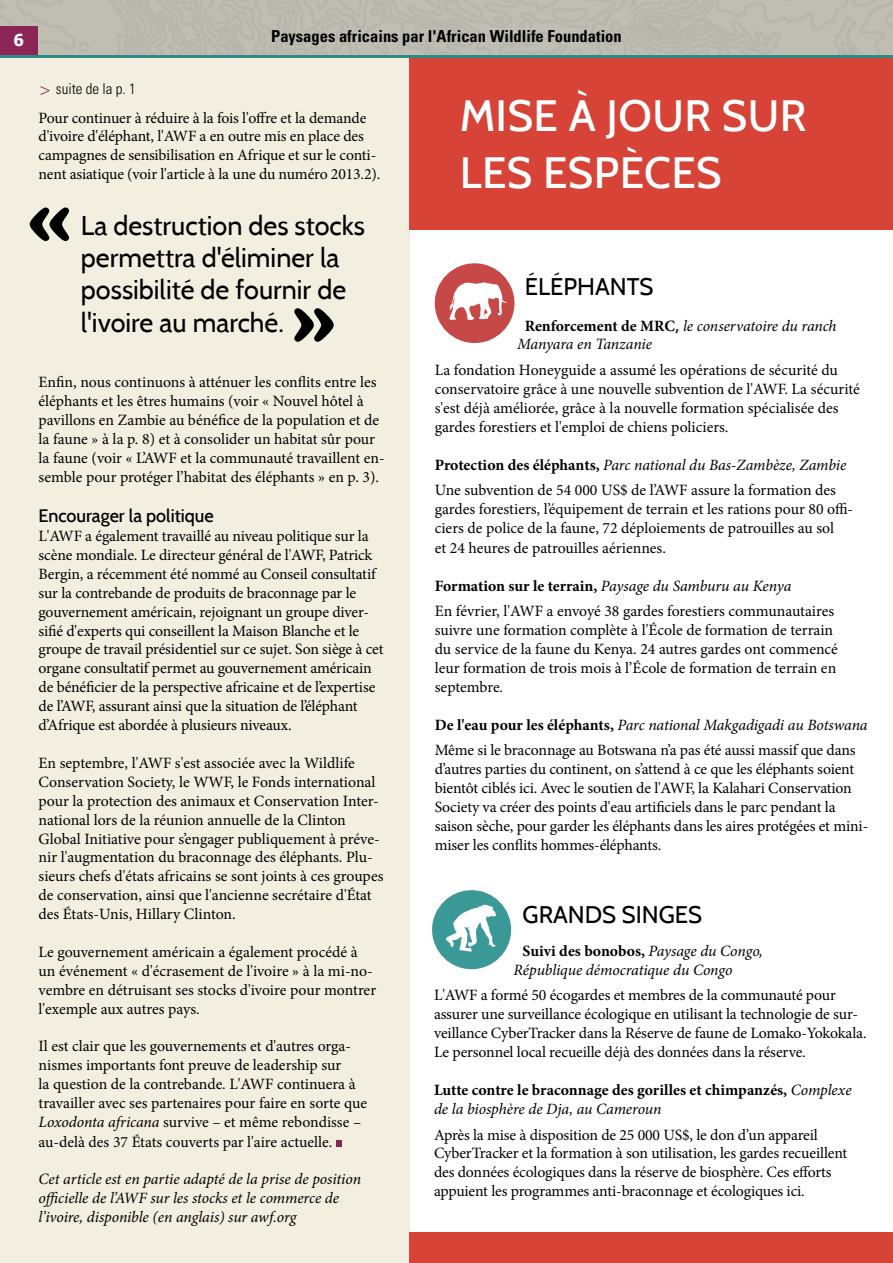
<style>
.page{position:relative;width:893px;height:1263px;background:#fff}
.page>*{position:absolute;margin:0;border:0;box-sizing:border-box;transform-origin:0 0}
.t1{font:500 43.65px/57px "Cabin";letter-spacing:.01em;color:#fff}
.t2{font:27px/32.4px "Cabin";color:#000}
.t3{font:24px "Cabin";color:#000}
.t4{font:500 18px "Cabin";color:#000}
.t5{font:700 condensed 16.5px "Univers";color:#000}
.t6{font:700 16.5px "Tahoma";color:#fff}
.t7{font:15.75px/18.9px "Minion Pro";letter-spacing:-.01em;color:#000}
.t8{font:italic 15.75px/18.9px "Minion Pro";letter-spacing:-.01em;color:#000}
.t9{font:700 15.75px/18.9px "Minion Pro";color:#000}
.t10{font:300 condensed 15px "Univers";color:#000}
.s1{font-style:italic}
.s2{font-weight:700;font-style:normal}
.s3{font-family:"Univers";font-style:normal;font-stretch:condensed;font-size:18px}
.s4{font-weight:700}
.s5{font-weight:400;font-style:italic}
</style>
<div class="page">
<div style="left:0;top:0;width:893px;height:55px;background:#bebbb2"></div>
<div style="left:0;top:27px;width:37px;height:28px;background:#8a2555"></div>
<hr style="left:0;top:55px;width:893px;height:3px;background:#2b8c87">
<div style="left:0;top:58px;width:409px;height:1205px;background:#f2eee0"></div>
<div style="left:409px;top:1233px;width:484px;height:30px;background:#d84337"></div>
<div style="left:409px;top:58px;width:484px;height:172px;background:#d84337"></div>
<div style="left:336px;top:1140px;width:6px;height:7px;background:#8a2555"></div>
<div style="left:435px;top:263px;width:79px;height:80px;background:#c64947;border-radius:50%"></div>
<svg style="left:449px;top:282px;width:58px;height:38px"></svg>
<div style="left:432px;top:890px;width:79px;height:79px;background:#3a9897;border-radius:50%"></div>
<svg style="left:446px;top:904px;width:50px;height:47px"></svg>
<svg style="left:40px;top:86px;width:9px;height:9px"></svg>
<svg style="left:30px;top:207px;width:39px;height:34px"></svg>
<svg style="left:294px;top:308px;width:40px;height:34px"></svg>
<p class="t6" style="left:13px;top:28px;width:12px">6</p>
<p class="t5" style="left:271px;top:26px;width:352px">Paysages africains par l'African Wildlife Foundation</p>
<p class="t10" style="left:56px;top:80px;width:81px">suite de la p. 1</p>
<p class="t7" style="left:39px;top:108px;width:343px">Pour continuer à réduire à la fois l'offre et la demande d'ivoire d'éléphant, l'AWF a en outre mis en place des campagnes de sensibilisation en Afrique et sur le conti&shy;nent asiatique (voir l'article à la une du numéro 2013.2).</p>
<h2 class="t2" style="left:81px;top:209px;width:286px">La destruction des stocks permettra d'éliminer la possibilité de fournir de l'ivoire au marché.</h2>
<p class="t7" style="left:39px;top:373px;width:348px">Enfin, nous continuons à atténuer les conflits entre les éléphants et les êtres humains (voir « Nouvel hôtel à pavillons en Zambie au bénéfice de la population et de la faune » à la p. 8) et à consolider un habitat sûr pour la faune (voir « L’AWF et la communauté travaillent en&shy;semble pour protéger l’habitat des éléphants » en p. 3).</p>
<p class="t4" style="left:39px;top:505px;width:177px">ENCOURAGER LA POLITIQUE</p>
<p class="t7" style="left:39px;top:527px;width:347px">L'AWF a également travaillé au niveau politique sur la scène mondiale. Le directeur général de l'AWF, Patrick Bergin, a récemment été nommé au Conseil consultatif sur la contrebande de produits de braconnage par le gouvernement américain, rejoignant un groupe diver&shy;sifié d'experts qui conseillent la Maison Blanche et le groupe de travail présidentiel sur ce sujet. Son siège à cet organe consultatif permet au gouvernement américain de bénéficier de la perspective africaine et de l’expertise de l’AWF, assurant ainsi que la situation de l’éléphant d’Afrique est abordée à plusieurs niveaux.</p>
<p class="t7" style="left:39px;top:753px;width:346px">En septembre, l'AWF s'est associée avec la Wildlife Conservation Society, le WWF, le Fonds international pour la protection des animaux et Conservation Inter&shy;national lors de la réunion annuelle de la Clinton Global Initiative pour s’engager publiquement à préve&shy;nir l'augmentation du braconnage des éléphants. Plu&shy;sieurs chefs d'états africains se sont joints à ces groupes de conservation, ainsi que l'ancienne secrétaire d'État des États-Unis, Hillary Clinton.</p>
<p class="t7" style="left:39px;top:942px;width:339px">Le gouvernement américain a également procédé à un événement « d'écrasement de l'ivoire » à la mi-no&shy;vembre en détruisant ses stocks d'ivoire pour montrer l'exemple aux autres pays.</p>
<p class="t7" style="left:39px;top:1037px;width:330px">Il est clair que les gouvernements et d'autres orga&shy;nismes importants font preuve de leadership sur<br>la question de la contrebande. L'AWF continuera à travailler avec ses partenaires pour faire en sorte que <span class="s1">Loxodonta africana</span> survive – et même rebondisse – au-delà des 37 États couverts par l'aire actuelle.</p>
<p class="t8" style="left:39px;top:1170px;width:324px">Cet article est en partie adapté de la prise de position officielle de l’AWF sur les stocks et le commerce de l’ivoire, disponible (en anglais) sur awf.org</p>
<h1 class="t1" style="left:460px;top:87px;width:336px">MISE À JOUR SUR<br>LES ESPÈCES</h1>
<h3 class="t3" style="left:525px;top:272px;width:130px">ÉLÉPHANTS</h3>
<p class="t8" style="left:517px;top:316px;width:321px;text-indent:8px"><span class="s2">Renforcement de MRC</span><span class="s3">,</span> le conservatoire du ranch<br>Manyara en Tanzanie</p>
<p class="t7" style="left:435px;top:361px;width:427px">La fondation Honeyguide a assumé les opérations de sécurité du conservatoire grâce à une nouvelle subvention de l'AWF. La sécurité s'est déjà améliorée, grâce à la nouvelle formation spécialisée des gardes forestiers et l'emploi de chiens policiers.</p>
<p class="t7" style="left:435px;top:452px;width:413px;line-height:25.7px"><span class="s4">Protection des éléphants,</span> <span class="s1">Parc national du Bas-Zambèze, Zambie<br></span>Une subvention de 54 000 US$ de l’AWF assure la formation des</p>
<p class="t7" style="left:435px;top:500px;width:420px;line-height:19.4px">gardes forestiers, l’équipement de terrain et les rations pour 80 offi&shy;ciers de police de la faune, 72 déploiements de patrouilles au sol<br>et 24 heures de patrouilles aériennes.</p>
<p class="t7" style="left:435px;top:573px;width:401px;line-height:25.7px"><span class="s4">Formation sur le terrain,</span> <span class="s1">Paysage du Samburu au Kenya<br></span>En février, l'AWF a envoyé 38 gardes forestiers communautaires</p>
<p class="t7" style="left:435px;top:621px;width:405px">suivre une formation complète à l'école de formation de terrain du service de la faune du Kenya. 24 autres gardes ont commencé leur formation de trois mois à l’école de formation de terrain en septembre.</p>
<p class="t7" style="left:435px;top:712px;width:434px;line-height:25.7px"><span class="s4">De l'eau pour les éléphants,</span> <span class="s1">Parc national Makgadigadi au Botswana<br></span>Même si le braconnage au Botswana n’a pas été aussi massif que dans</p>
<p class="t7" style="left:435px;top:760px;width:435px">d’autres parties du continent, on s’attend à ce que les éléphants soient bientôt ciblés ici. Avec le soutien de l'AWF, la Kalahari Conservation Society va créer des points d'eau artificiels dans le parc pendant la saison sèche, pour garder les éléphants dans les aires protégées et mini&shy;miser les conflits hommes-éléphants.</p>
<h3 class="t3" style="left:523px;top:900px;width:181px">GRANDS SINGES</h3>
<p class="t8" style="left:514px;top:941px;width:251px;text-indent:9px"><span class="s2">Suivi des bonobos,</span> Paysage du Congo,<br>République démocratique du Congo</p>
<p class="t7" style="left:434px;top:986px;width:434px">L'AWF a formé 50 écogardes et membres de la communauté pour assurer une surveillance écologique en utilisant la technologie de sur&shy;veillance CyberTracker dans la Réserve de faune de Lomako-Yokokala.<br>Le personnel local recueille déjà des données dans la réserve.</p>
<p class="t9" style="left:434px;top:1080px;width:419px">Lutte contre le braconnage des gorilles et chimpanzés, <span class="s5">Complexe de la biosphère de Dja, au Cameroun</span></p>
<p class="t7" style="left:434px;top:1125px;width:415px">Après la mise à disposition de 25 000 US$, le don d’un appareil CyberTracker et la formation à son utilisation, les gardes recueillent des données écologiques dans la réserve de biosphère. Ces efforts appuient les programmes anti-braconnage et écologiques ici.</p>
</div>
